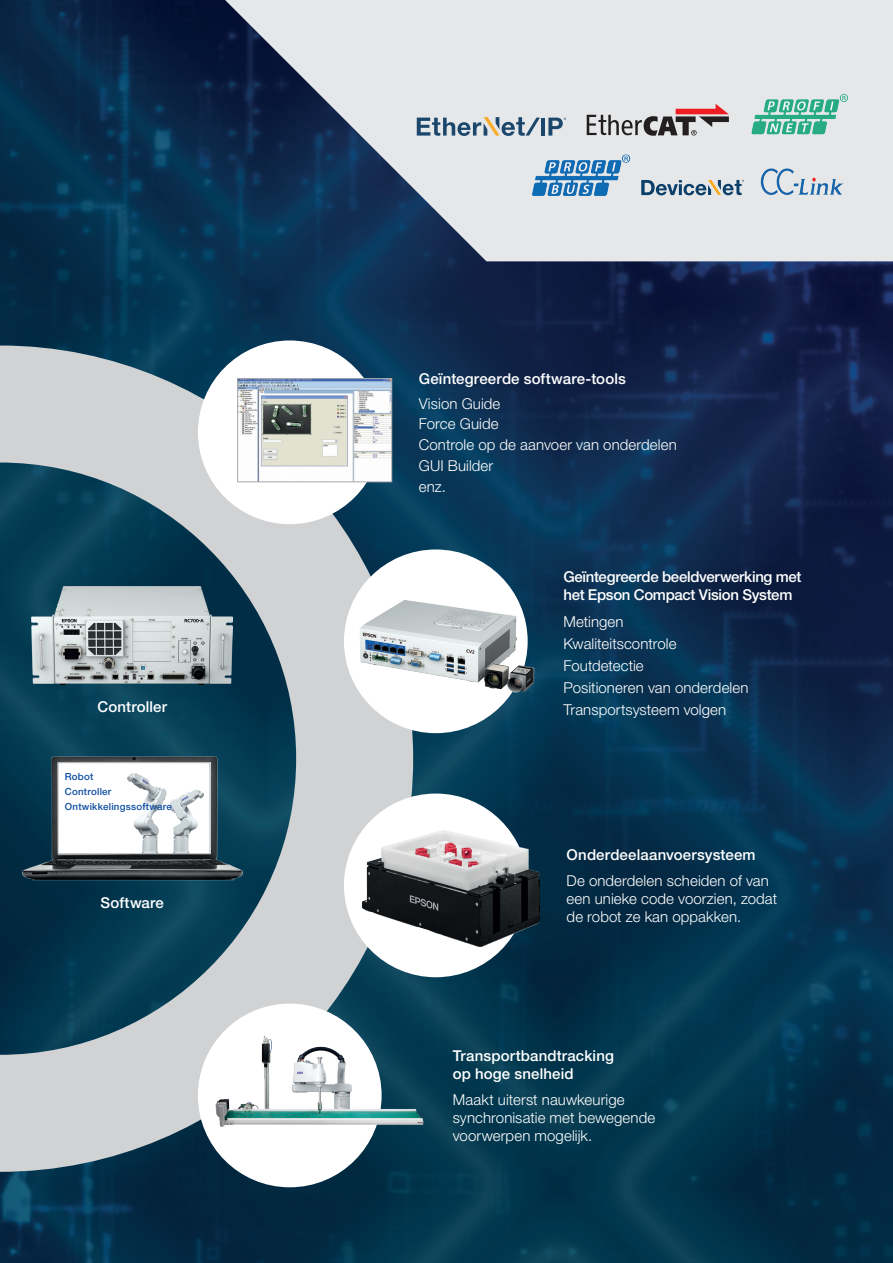
<style>
.page{position:relative;width:893px;height:1263px;background:#fff}
.page>*{position:absolute;margin:0;border:0;box-sizing:border-box;transform-origin:0 0}
.Subheads__enlarged_for_translations{font:300 15px/18px "Helvetica Neue LT Pro";letter-spacing:.005em;color:#fff}
.Body__enlarged_for_translations{font:300 15px "Helvetica Neue LT Pro";letter-spacing:.005em;color:#fff}
.Subheads__enlarged_for_translations-2{font:500 15px/18px "Helvetica Neue LT Pro";letter-spacing:.01em;color:#fff}
.Subheads__enlarged_for_translations-3{font:500 15px/18px "Helvetica Neue LT Pro";letter-spacing:-.02em;color:#fff}
.Subheads__enlarged_for_translations-4{font:500 9.75px "Helvetica Neue LT Pro";letter-spacing:.025em;color:#0d4da1}
</style>
<div class="page">
<img style="left:0;top:0;width:893px;height:1263px">
<svg style="left:0;top:345px;width:413px;height:827px;background:#6a8592"></svg>
<svg style="left:225px;top:0;width:668px;height:261px;background:#b5bcc6"></svg>
<img style="left:531px;top:149px;width:103px;height:54px">
<img style="left:750px;top:89px;width:98px;height:52px">
<svg style="left:587px;top:104px;width:142px;height:32px;background:#b5a7a9"></svg>
<div style="left:198px;top:340px;width:184px;height:184px;background:#fff;border-radius:50%"></div>
<img style="left:239px;top:380px;width:151px;height:100px">
<div style="left:237px;top:378px;width:155px;height:104px;border:1px solid #a8a9ad"></div>
<div style="left:344px;top:549px;width:184px;height:184px;background:#fff;border-radius:50%"></div>
<img style="left:346px;top:589px;width:200px;height:111px">
<div style="left:344px;top:793px;width:184px;height:184px;background:#fff;border-radius:50%"></div>
<img style="left:362px;top:831px;width:178px;height:115px">
<div style="left:198px;top:1003px;width:184px;height:184px;background:#fff;border-radius:50%"></div>
<img style="left:207px;top:1025px;width:231px;height:106px">
<img style="left:32px;top:586px;width:201px;height:99px">
<img style="left:22px;top:737px;width:220px;height:174px">
<div style="left:58px;top:763px;width:152px;height:91px;background:#fff"></div>
<img style="left:127px;top:774px;width:77px;height:78px">
<div style="left:58px;top:762px;width:152px;height:92px;border:1px solid #a8a9ad"></div>
<img style="left:760px;top:168px;width:84px;height:27px">
<hr style="left:541px;top:118px;width:4px;height:18px;background:#1b476d">
<svg style="left:417px;top:117px;width:123px;height:19px;background:#9ba9b5"></svg>
<svg style="left:548px;top:118px;width:18px;height:18px"></svg>
<svg style="left:641px;top:180px;width:103px;height:15px;background:#8ea1af"></svg>
<p class="Subheads__enlarged_for_translations-2" style="left:98px;top:697px;width:71px">Controller</p>
<p class="Subheads__enlarged_for_translations-4" style="left:65px;top:771px;width:30px">Robot</p>
<p class="Subheads__enlarged_for_translations-4" style="left:65px;top:786px;width:48px">Controller</p>
<p class="Subheads__enlarged_for_translations-4" style="left:65px;top:800px;width:109px">Ontwikkelingssoftware</p>
<p class="Subheads__enlarged_for_translations-2" style="left:101px;top:893px;width:65px">Software</p>
<p class="Subheads__enlarged_for_translations-2" style="left:419px;top:369px;width:209px">Geïntegreerde software-tools</p>
<p class="Body__enlarged_for_translations" style="left:419px;top:394px;width:83px">Vision Guide</p>
<p class="Body__enlarged_for_translations" style="left:419px;top:415px;width:81px">Force Guide</p>
<p class="Body__enlarged_for_translations" style="left:419px;top:436px;width:259px">Controle op de aanvoer van onderdelen</p>
<p class="Body__enlarged_for_translations" style="left:419px;top:456px;width:76px">GUI Builder</p>
<p class="Body__enlarged_for_translations" style="left:419px;top:477px;width:28px">enz.</p>
<p class="Subheads__enlarged_for_translations-3" style="left:563px;top:568px;width:240px">Geïntegreerde beeldverwerking met het Epson Compact Vision System</p>
<p class="Subheads__enlarged_for_translations" style="left:563px;top:612px;width:62px">Metingen</p>
<p class="Body__enlarged_for_translations" style="left:563px;top:634px;width:115px">Kwaliteitscontrole</p>
<p class="Body__enlarged_for_translations" style="left:563px;top:656px;width:82px">Foutdetectie</p>
<p class="Body__enlarged_for_translations" style="left:563px;top:678px;width:187px">Positioneren van onderdelen</p>
<p class="Body__enlarged_for_translations" style="left:563px;top:700px;width:164px">Transportsysteem volgen</p>
<p class="Subheads__enlarged_for_translations-2" style="left:567px;top:845px;width:191px">Onderdeelaanvoersysteem</p>
<p class="Subheads__enlarged_for_translations" style="left:567px;top:871px;width:212px">De onderdelen scheiden of van een unieke code voorzien, zodat de robot ze kan oppakken.</p>
<p class="Subheads__enlarged_for_translations-2" style="left:453px;top:1046px;width:163px">Transportbandtracking op hoge snelheid</p>
<p class="Subheads__enlarged_for_translations" style="left:453px;top:1090px;width:204px">Maakt uiterst nauwkeurige synchronisatie met bewegende voorwerpen mogelijk.</p>
</div>
